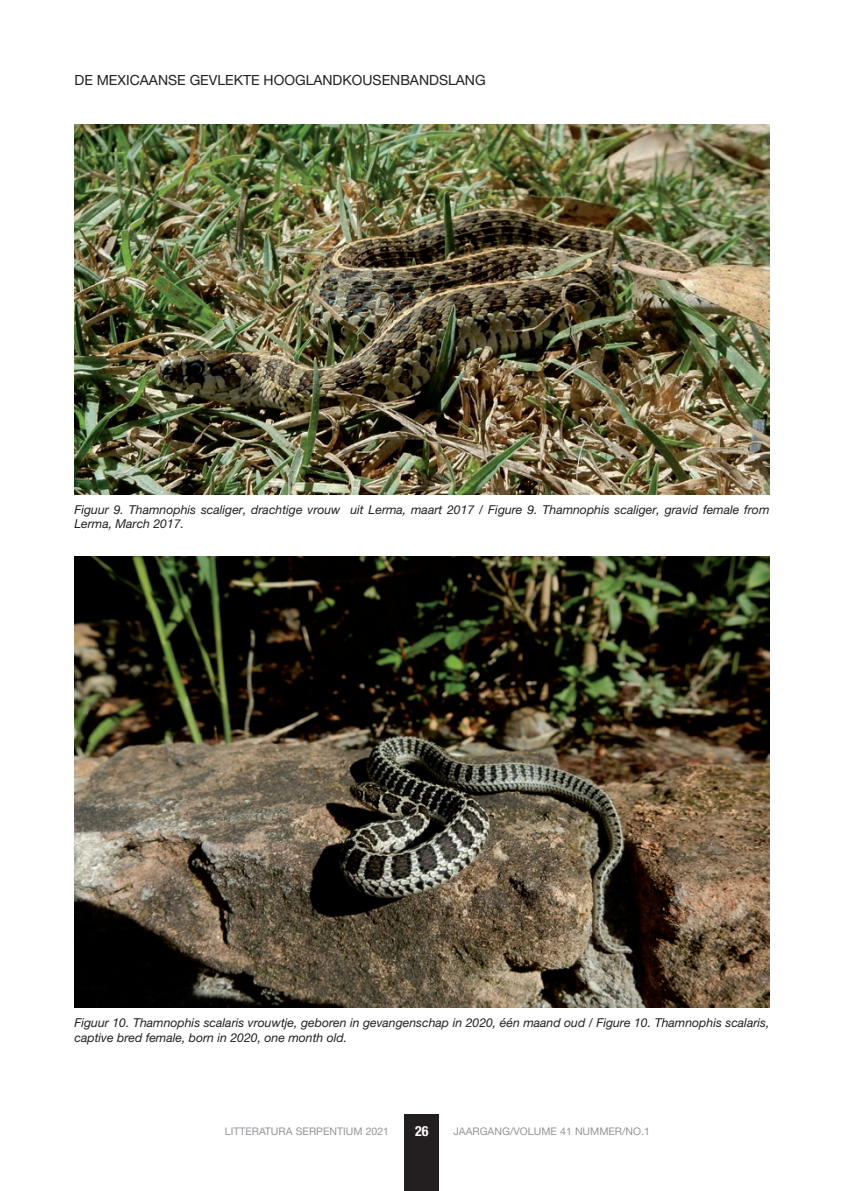
<style>
.page{position:relative;width:844px;height:1191px;background:#fff}
.page>*{position:absolute;margin:0;border:0;box-sizing:border-box;transform-origin:0 0}
.t1{font:14px "Helvetica Neue LT Std";color:#231f20}
.t2{font:700 condensed 14px "Helvetica Neue LT Std";color:#fff}
.t3{font:italic 12.25px/14.7px "Helvetica Neue LT Std";color:#231f20}
.t4{font:10.5px "Helvetica Neue LT Std";color:#939598}
</style>
<div class="page">
<div style="left:404px;top:1114px;width:35px;height:77px;background:#231f20"></div>
<img style="left:74px;top:556px;width:695px;height:451px">
<img style="left:74px;top:124px;width:695px;height:371px">
<p class="t1" style="left:74px;top:71px;width:412px">DE MEXICAANSE GEVLEKTE HOOGLANDKOUSENBANDSLANG</p>
<p class="t3" style="left:74px;top:502px;width:696px">Figuur 9. Thamnophis scaliger, drachtige vrouw uit Lerma, maart 2017 / Figure 9. Thamnophis scaliger, gravid female from<br>Lerma, March 2017.</p>
<p class="t3" style="left:74px;top:1015px;width:696px">Figuur 10. Thamnophis scalaris vrouwtje, geboren in gevangenschap in 2020, één maand oud / Figure 10. Thamnophis scalaris, captive bred female, born in 2020, one month old.</p>
<p class="t2" style="left:415px;top:1123px;width:15px">26</p>
<p class="t4" style="left:225px;top:1125px;width:166px">LITTERATURA SERPENTIUM 2021</p>
<p class="t4" style="left:453px;top:1125px;width:198px">JAARGANG/VOLUME 41 NUMMER/NO.1</p>
</div>
